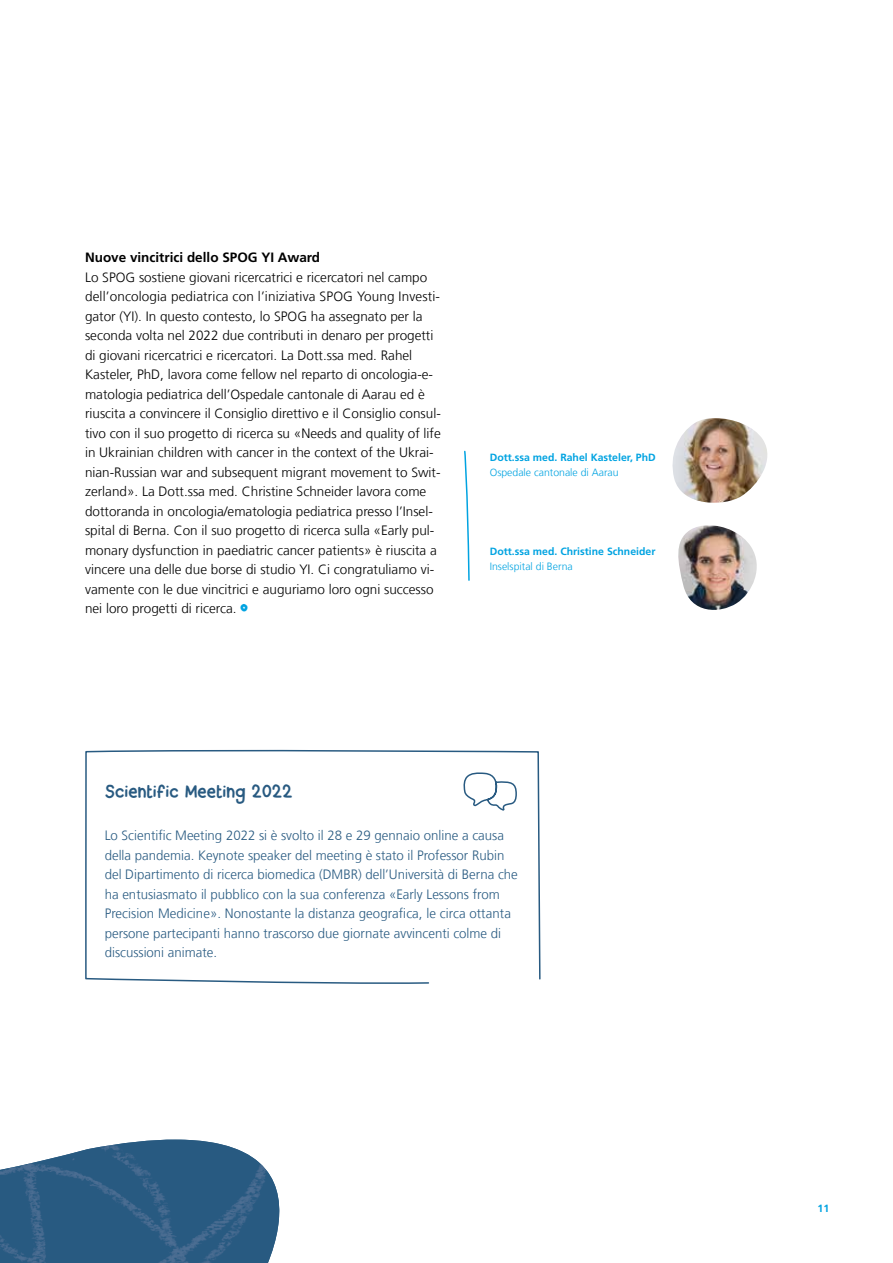
<style>
.page{position:relative;width:893px;height:1263px;background:#fff}
.page>*{position:absolute;margin:0;border:0;box-sizing:border-box;transform-origin:0 0}
.t1{font:16.5px "Back to School";letter-spacing:.06em;color:#285a81}
.t2{font:300 13.5px/19.5px "Frutiger LT Com";color:#000}
.t3{font:300 13.5px/19.5px "Frutiger LT Com";color:#285a81}
.t4{font:700 13.5px "Frutiger LT Std";color:#000}
.t5{font:700 10.5px "Frutiger LT Std";color:#00a3e1}
.t6{font:300 10.5px "Frutiger LT Com";color:#00a3e1}
.s1{font-family:"Back to School";font-weight:400;font-size:21px;color:#00a3e1}
</style>
<div class="page">
<img style="left:0;top:1139px;width:280px;height:124px">
<svg style="left:85px;top:749px;width:456px;height:235px"></svg>
<svg style="left:462px;top:749px;width:56px;height:63px"></svg>
<img style="left:678px;top:525px;width:79px;height:85px">
<img style="left:672px;top:418px;width:96px;height:85px">
<svg style="left:464px;top:450px;width:6px;height:131px"></svg>
<p class="t4" style="left:85px;top:250px;width:237px">Nuove vincitrici dello SPOG YI Award</p>
<p class="t2" style="left:85px;top:267px;width:357px">Lo SPOG sostiene giovani ricercatrici e ricercatori nel campo dell’oncologia pediatrica con l’iniziativa SPOG Young Investi&shy;gator (YI). In questo contesto, lo SPOG ha assegnato per la seconda volta nel 2022 due contributi in denaro per progetti di giovani ricercatrici e ricercatori. La Dott.ssa med. Rahel Kasteler, PhD, lavora come fellow nel reparto di oncologia-e&shy;matologia pediatrica dell’Ospedale cantonale di Aarau ed è riuscita a convincere il Consiglio direttivo e il Consiglio consul&shy;tivo con il suo progetto di ricerca su «Needs and quality of life in Ukrainian children with cancer in the context of the Ukrai&shy;nian-Russian war and subsequent migrant movement to Swit&shy;zerland». La Dott.ssa med. Christine Schneider lavora come dottoranda in oncologia/ematologia pediatrica presso l’Insel&shy;spital di Berna. Con il suo progetto di ricerca sulla «Early pul&shy;monary dysfunction in paediatric cancer patients» è riuscita a vincere una delle due borse di studio YI. Ci congratuliamo vi&shy;vamente con le due vincitrici e auguriamo loro ogni successo nei loro progetti di ricerca. <span class="s1">°</span></p>
<p class="t5" style="left:490px;top:451px;width:167px">Dott.ssa med. Rahel Kasteler, PhD</p>
<p class="t6" style="left:490px;top:466px;width:130px">Ospedale cantonale di Aarau</p>
<p class="t5" style="left:490px;top:545px;width:167px">Dott.ssa med. Christine Schneider</p>
<p class="t6" style="left:490px;top:560px;width:85px">Inselspital di Berna</p>
<p class="t1" style="left:106px;top:780px;width:188px">Scientific Meeting 2022</p>
<p class="t3" style="left:105px;top:826px;width:415px">Lo Scientific Meeting 2022 si è svolto il 28 e 29 gennaio online a causa della pandemia. Keynote speaker del meeting è stato il Professor Rubin del Dipartimento di ricerca biomedica (DMBR) dell’Università di Berna che ha entusiasmato il pubblico con la sua conferenza «Early Lessons from Precision Medicine». Nonostante la distanza geografica, le circa ottanta persone partecipanti hanno trascorso due giornate avvincenti colme di discussioni animate.</p>
<p class="t5" style="left:817px;top:1202px;width:13px">11</p>
</div>
